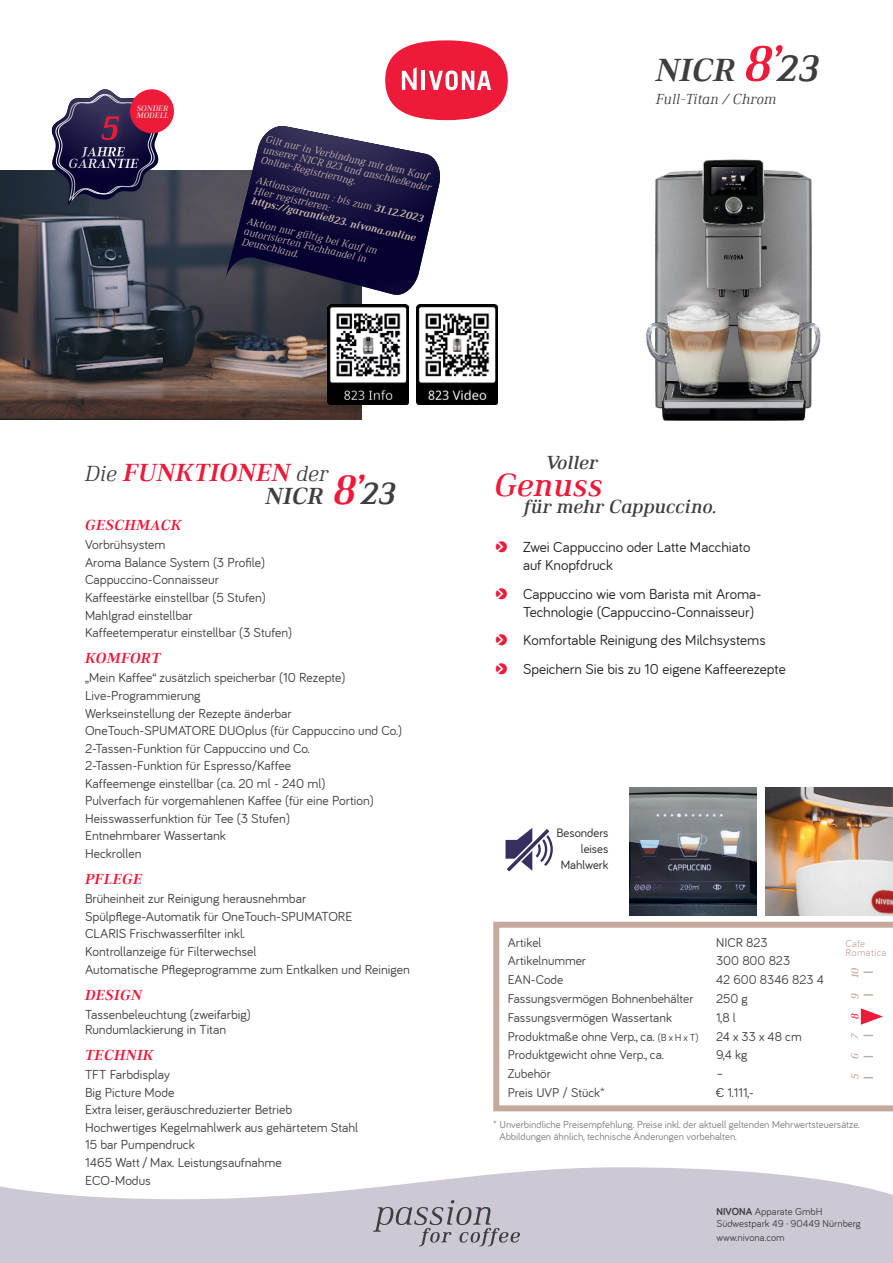
<style>
.page{position:relative;width:893px;height:1263px;background:#fff}
.page>*{position:absolute;margin:0;border:0;box-sizing:border-box;transform-origin:0 0}
.t1{font:italic 700 33px "Ethos";color:#3e3e3f}
.t2{font:italic 500 33px "Ethos";color:#ed1a3a}
.t3{font:italic 700 25.5px "Ethos";color:#ed1a3a}
.t4{font:italic 700 24px "Ethos";color:#3e3e3f}
.t5{font:italic 500 19.5px "Ethos";color:#3e3e3f}
.t6{font:15px/18px "Bariol";color:#231f20}
.t7{font:italic 700 15px "Ethos";letter-spacing:.02em;color:#ed1a3a}
.t8{font:italic 300 15px "Ethos";color:#3e3e3f}
.t9{font:italic 700 13.65px/11.7px "Ethos";color:#fff;text-align:center}
.t10{font:13.5px/17.5px "Bariol";color:#3e3e3f}
.t11{font:13.2px "Bariol";color:#3e3e3f}
.t12{font:12.6px/16px "Bariol";color:#231f20;text-align:right}
.t13{font:italic 300 10.5px/10.5px "Ethos";color:#cfb9ae}
.t14{font:10.5px/12px "Bariol";color:#7a7c7f}
.t15{font:10.5px/12px "Bariol";color:#3e3e3f}
.t16{font:italic 700 10.5px "Ethos";color:#cfb9ae}
.t17{font:10.5px/9px "Bariol";letter-spacing:.03em;color:#c5a99d}
.t18{font:italic 500 10.5px "Ethos";color:#c5a99d}
.t19{font:italic 500 10.5px "Ethos";color:#ed1a3a}
.t20{font:italic 500 8.1px/7.4px "Ethos";color:#e6d8d0}
.s1{font-weight:700}
.s2{font-size:51px;color:#ed1a3a}
.s3{font-size:37.8px}
.s4{font-weight:300;font-size:22.5px;color:#3e3e3f}
.s5{font-size:42px;color:#ed1a3a}
.s6{font-size:31.5px}
.s7{font-size:10.5px}
</style>
<div class="page">
<div style="left:385px;top:40px;width:123px;height:80px;background:#ed1a3a;border-radius:50%"></div>
<svg style="left:402px;top:67px;width:15px;height:23px"></svg>
<hr style="left:422px;top:71px;width:3px;height:19px;background:#fff">
<svg style="left:429px;top:71px;width:62px;height:19px"></svg>
<svg style="left:0;top:1167px;width:893px;height:96px;fill:#cec8d4"></svg>
<svg style="left:373px;top:1200px;width:147px;height:46px;background:#b7b2bc"></svg>
<img style="left:765px;top:788px;width:128px;height:127px">
<img style="left:629px;top:788px;width:128px;height:127px">
<svg style="left:493px;top:922px;width:400px;height:189px"></svg>
<svg style="left:863px;top:971px;width:10px;height:2px"></svg>
<svg style="left:863px;top:994px;width:10px;height:2px"></svg>
<svg style="left:861px;top:1008px;width:22px;height:17px"></svg>
<img style="left:0;top:170px;width:361px;height:250px">
<img style="left:645px;top:159px;width:176px;height:262px">
<svg style="left:505px;top:828px;width:48px;height:44px"></svg>
<svg style="left:225px;top:126px;width:215px;height:171px"></svg>
<div style="left:130px;top:89px;width:44px;height:44px;background:#ed1a3a;border-radius:50%"></div>
<svg style="left:47px;top:89px;width:113px;height:117px"></svg>
<img style="left:417px;top:304px;width:81px;height:100px">
<img style="left:327px;top:304px;width:81px;height:100px">
<p class="t20" style="left:136px;top:105px;width:34px">SONDER<br>MODELL</p>
<p class="t9" style="left:68px;top:147px;width:72px">JAHRE<br>GARANTIE</p>
<p class="t13" style="left:267px;top:135px;width:174px;rotate:13deg">Gilt nur in Verbindung mit dem Kauf unserer NICR 823 und anschließender<br>Online-Registrierung.</p>
<p class="t13" style="left:258px;top:176px;width:173px;rotate:13deg">Aktionszeitraum : bis zum <span class="s1">31.12.2023<br></span>Hier registrieren:</p>
<p class="t16" style="left:253px;top:197px;width:170px;rotate:13deg">https://garantie823. nivona.online</p>
<p class="t13" style="left:248px;top:217px;width:135px;rotate:13deg">Aktion nur gültig bei Kauf im autorisierten Fachhandel in<br>Deutschland.</p>
<h1 class="t1" style="left:656px;top:58px;width:166px">NICR <span class="s2">8’</span><span class="s3">23</span></h1>
<p class="t8" style="left:656px;top:94px;width:122px">Full-Titan / Chrom</p>
<h2 class="t3" style="left:85px;top:463px;width:245px"><span class="s4">Die</span> FUNKTIONEN <span class="s4">der</span></h2>
<h3 class="t4" style="left:265px;top:488px;width:132px">NICR <span class="s5">8’</span><span class="s6">23</span></h3>
<p class="t7" style="left:85px;top:520px;width:98px">GESCHMACK</p>
<p class="t10" style="left:85px;top:537px;width:209px">Vorbrühsystem<br>Aroma Balance System (3 Profile)<br>Cappuccino-Connaisseur<br>Kaffeestärke einstellbar (5 Stufen)<br>Mahlgrad einstellbar<br>Kaffeetemperatur einstellbar (3 Stufen)</p>
<p class="t7" style="left:85px;top:653px;width:77px">KOMFORT</p>
<p class="t10" style="left:85px;top:670px;width:319px">„Mein Kaffee“ zusätzlich speicherbar (10 Rezepte)<br>Live-Programmierung<br>Werkseinstellung der Rezepte änderbar OneTouch-SPUMATORE DUOplus (für Cappuccino und Co.)<br>2-Tassen-Funktion für Cappuccino und Co.<br>2-Tassen-Funktion für Espresso/Kaffee<br>Kaffeemenge einstellbar (ca. 20 ml - 240 ml)<br>Pulverfach für vorgemahlenen Kaffee (für eine Portion)<br>Heisswasserfunktion für Tee (3 Stufen)<br>Entnehmbarer Wassertank<br>Heckrollen</p>
<p class="t7" style="left:85px;top:874px;width:59px">PFLEGE</p>
<p class="t10" style="left:85px;top:891px;width:326px">Brüheinheit zur Reinigung herausnehmbar Spülpflege-Automatik für OneTouch-SPUMATORE<br>CLARIS Frischwasserfilter inkl.<br>Kontrollanzeige für Filterwechsel<br>Automatische Pflegeprogramme zum Entkalken und Reinigen</p>
<p class="t7" style="left:85px;top:989px;width:58px">DESIGN</p>
<p class="t10" style="left:85px;top:1008px;width:167px;line-height:15px">Tassenbeleuchtung (zweifarbig)<br>Rundumlackierung in Titan</p>
<p class="t7" style="left:85px;top:1049px;width:70px">TECHNIK</p>
<p class="t10" style="left:85px;top:1067px;width:275px">TFT Farbdisplay<br>Big Picture Mode<br>Extra leiser, geräuschreduzierter Betrieb<br>Hochwertiges Kegelmahlwerk aus gehärtetem Stahl<br>15 bar Pumpendruck<br>1465 Watt / Max. Leistungsaufnahme<br>ECO-Modus</p>
<h3 class="t5" style="left:546px;top:456px;width:54px">Voller</h3>
<h1 class="t2" style="left:494px;top:473px;width:110px">Genuss</h1>
<h3 class="t5" style="left:524px;top:500px;width:195px">für mehr Cappuccino.</h3>
<p class="t6" style="left:523px;top:538px;width:229px">Zwei Cappuccino oder Latte Macchiato auf Knopfdruck</p>
<p class="t6" style="left:523px;top:585px;width:240px">Cappuccino wie vom Barista mit Aroma-<br>Technologie (Cappuccino-Connaisseur)</p>
<p class="t6" style="left:523px;top:627px;width:264px;line-height:28.7px">Komfortable Reinigung des Milchsystems<br>Speichern Sie bis zu 10 eigene Kaffeerezepte</p>
<p class="t12" style="left:556px;top:825px;width:54px">Besonders leises<br>Mahlwerk</p>
<p class="t11" style="left:508px;top:937px;width:35px">Artikel</p>
<p class="t11" style="left:716px;top:937px;width:53px">NICR 823</p>
<p class="t11" style="left:508px;top:955px;width:80px">Artikelnummer</p>
<p class="t11" style="left:716px;top:955px;width:76px">300 800 823</p>
<p class="t11" style="left:508px;top:974px;width:57px">EAN-Code</p>
<p class="t11" style="left:716px;top:974px;width:109px">42 600 8346 823 4</p>
<p class="t11" style="left:508px;top:993px;width:187px">Fassungsvermögen Bohnenbehälter</p>
<p class="t11" style="left:716px;top:993px;width:33px">250 g</p>
<p class="t11" style="left:508px;top:1012px;width:166px">Fassungsvermögen Wassertank</p>
<p class="t11" style="left:716px;top:1012px;width:21px">1,8 l</p>
<p class="t11" style="left:508px;top:1031px;width:192px">Produktmaße ohne Verp., ca. <span class="s7">(B x H x T)</span></p>
<p class="t11" style="left:716px;top:1030px;width:87px">24 x 33 x 48 cm</p>
<p class="t11" style="left:508px;top:1049px;width:158px">Produktgewicht ohne Verp., ca.</p>
<p class="t11" style="left:716px;top:1049px;width:33px">9,4 kg</p>
<p class="t11" style="left:508px;top:1068px;width:45px">Zubehör</p>
<p class="t11" style="left:716px;top:1068px;width:9px">–</p>
<p class="t11" style="left:508px;top:1087px;width:99px">Preis UVP / Stück*</p>
<p class="t11" style="left:716px;top:1087px;width:39px">€ 1.111,-</p>
<p class="t17" style="left:846px;top:939px;width:42px">Cafe<br>Romatica</p>
<p class="t18" style="left:851px;top:978px;width:12px;rotate:-90deg">10</p>
<p class="t18" style="left:851px;top:999px;width:7px;rotate:-90deg">9</p>
<p class="t19" style="left:851px;top:1019px;width:7px;rotate:-90deg">8</p>
<p class="t18" style="left:851px;top:1039px;width:8px;rotate:-90deg">7</p>
<p class="t18" style="left:851px;top:1059px;width:7px;rotate:-90deg">6</p>
<p class="t18" style="left:851px;top:1079px;width:7px;rotate:-90deg">5</p>
<p class="t14" style="left:499px;top:1119px;width:362px;text-indent:-6px">* Unverbindliche Preisempfehlung. Preise inkl. der aktuell geltenden Mehrwertsteuersätze.<br>Abbildungen ähnlich, technische Änderungen vorbehalten.</p>
<p class="t15" style="left:716px;top:1206px;width:146px"><span class="s1">NIVONA</span> Apparate GmbH<br>Südwestpark 49 · 90449 Nürnberg</p>
<p class="t15" style="left:716px;top:1232px;width:70px">www.nivona.com</p>
</div>
